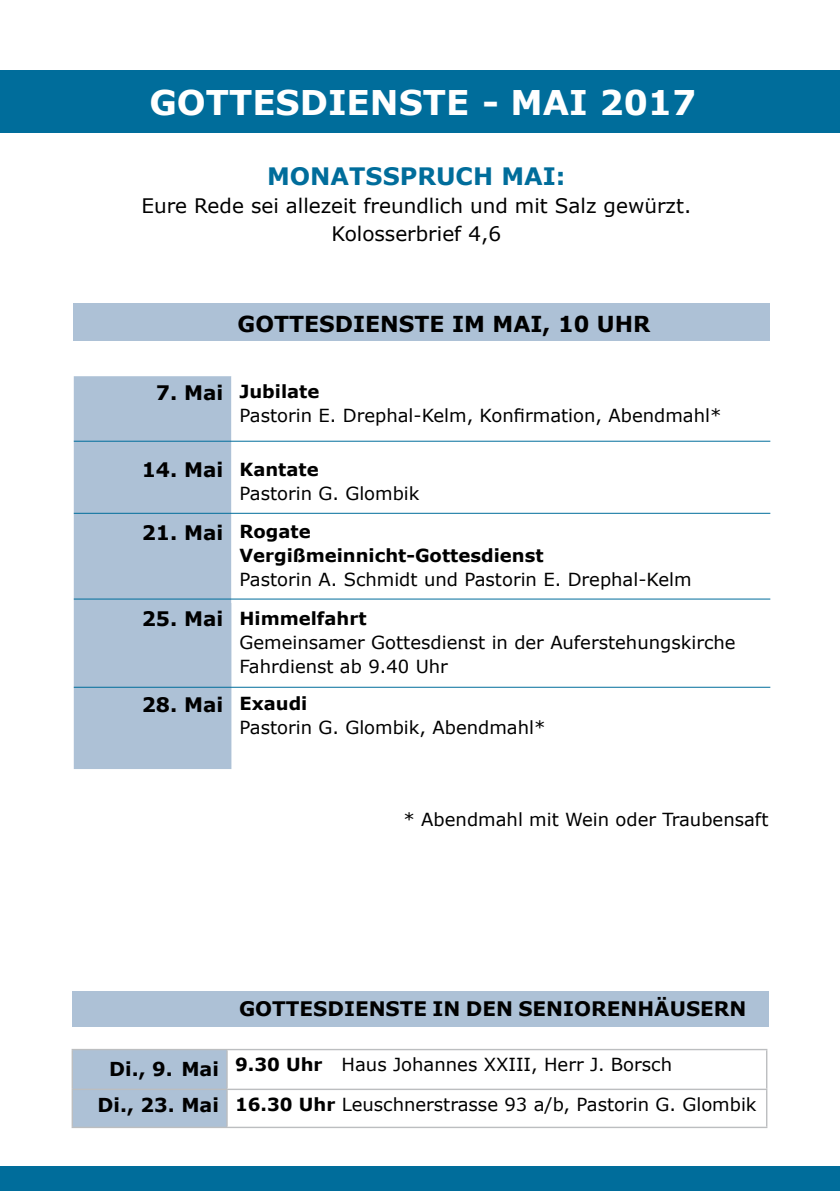
<style>
.page{position:relative;width:840px;height:1191px;background:#fff}
.page>*{position:absolute;margin:0;border:0;box-sizing:border-box;transform-origin:0 0}
.t1{font:700 34px "Verdana";color:#fff}
.t2{font:700 24px "Verdana";color:#006d9b}
.t3{font:700 22px "Verdana";color:#000}
.t4{font:20px/28px "Verdana";color:#000;text-align:center}
.t5{font:700 20px "Verdana";color:#000}
.t6{font:18px/24px "Verdana";color:#000}
.t7{font:700 18px "Verdana";color:#000}
.s1{font-weight:700;font-size:20px}
.s2{font-weight:700}
.s3{font-size:18px}
.s4{font-weight:700;font-size:19.2px}
</style>
<div class="page">
<div style="left:0;top:1166px;width:839px;height:25px;background:#006d9b"></div>
<div style="left:0;top:70px;width:839px;height:62px;background:#006d9b"></div>
<div style="left:73px;top:1050px;width:153px;height:76px;background:#adc1d6"></div>
<svg style="left:227px;top:1050px;width:538px;height:76px"></svg>
<hr style="left:72px;top:1048px;width:155px;height:2px;background:#bcbec0">
<hr style="left:72px;top:1050px;width:1px;height:38px;background:#bcbec0">
<hr style="left:227px;top:1048px;width:540px;height:2px;background:#bcbec0">
<hr style="left:226px;top:1050px;width:1px;height:38px;background:#bcbec0">
<hr style="left:765px;top:1050px;width:2px;height:38px;background:#bcbec0">
<hr style="left:72px;top:1088px;width:155px;height:2px;background:#bcbec0">
<hr style="left:72px;top:1090px;width:1px;height:36px;background:#bcbec0">
<hr style="left:227px;top:1088px;width:540px;height:2px;background:#bcbec0">
<hr style="left:226px;top:1090px;width:1px;height:36px;background:#bcbec0">
<hr style="left:765px;top:1090px;width:2px;height:36px;background:#bcbec0">
<hr style="left:72px;top:1126px;width:155px;height:2px;background:#bcbec0">
<hr style="left:227px;top:1126px;width:540px;height:2px;background:#bcbec0">
<div style="left:73px;top:303px;width:696px;height:38px;background:#adc1d6"></div>
<div style="left:72px;top:991px;width:696px;height:35px;background:#adc1d6"></div>
<div style="left:74px;top:376px;width:157px;height:393px;background:#adc1d6"></div>
<svg style="left:231px;top:376px;width:536px;height:227px"></svg>
<hr style="left:74px;top:441px;width:695px;height:1px;background:#006d9b">
<hr style="left:74px;top:513px;width:695px;height:1px;background:#006d9b">
<hr style="left:74px;top:598px;width:695px;height:1px;background:#006d9b">
<hr style="left:74px;top:687px;width:695px;height:1px;background:#006d9b">
<h1 class="t1" style="left:149px;top:79px;width:82px">GOTTESDIENSTE</h1>
<h1 class="t1" style="left:482px;top:79px;width:215px">- MAI 2017</h1>
<h2 class="t2" style="left:267px;top:160px;width:62px">MONATSSPRUCH</h2>
<h2 class="t2" style="left:501px;top:160px;width:66px">MAI :</h2>
<p class="t4" style="left:141px;top:192px;width:551px">Eure Rede sei allezeit freundlich und mit Salz gewürzt.<br>Kolosserbrief 4,6</p>
<p class="t3" style="left:237px;top:308px;width:53px">GOTTESDIENSTE</p>
<p class="t3" style="left:452px;top:308px;width:181px">IM MAI, 10 UHR</p>
<p class="t6" style="left:239px;top:379px;width:483px;text-indent:-83px"><span class="s1">7. MAI</span> <span class="s2">JUBILATE<br></span>Pastorin E. Drephal-Kelm, Konfirmation, Abendmahl*</p>
<p class="t6" style="left:239px;top:457px;width:181px;text-indent:-98px"><span class="s1">14. MAI</span> <span class="s2">KANTATE<br></span>Pastorin G. Glombik</p>
<p class="t5" style="left:142px;top:518px;width:170px">21. MAI <span class="s3">ROGATE</span></p>
<p class="t7" style="left:239px;top:543px;width:305px">VERGIßMEINNICHT-GOTTESDIENST</p>
<p class="t6" style="left:239px;top:567px;width:453px">Pastorin A. Schmidt und Pastorin E. Drephal-Kelm</p>
<p class="t6" style="left:239px;top:606px;width:497px;text-indent:-98px"><span class="s1">25. MAI</span> <span class="s2">HIMMELFAHRT<br></span>Gemeinsamer Gottesdienst in der Auferstehungskirche<br>Fahrdienst ab 9.40 Uhr</p>
<p class="t5" style="left:142px;top:690px;width:167px">28. MAI <span class="s3">EXAUDI</span></p>
<p class="t6" style="left:239px;top:715px;width:307px">Pastorin G. Glombik, Abendmahl*</p>
<p class="t6" style="left:403px;top:807px;width:366px">* Abendmahl mit Wein oder Traubensaft</p>
<p class="t5" style="left:239px;top:994px;width:49px">GOTTESDIENSTE</p>
<p class="t5" style="left:432px;top:994px;width:49px">IN DEN</p>
<p class="t5" style="left:518px;top:994px;width:29px">SENI</p>
<p class="t5" style="left:574px;top:994px;width:33px">ORENH</p>
<p class="t5" style="left:653px;top:994px;width:32px">ÄUSERN</p>
<p class="t6" style="left:109px;top:1052px;width:564px"><span class="s4">DI., 9. MAI</span> <span class="s2">9.30 UHR</span> Haus Johannes XXIII, Herr J. Borsch</p>
<p class="t6" style="left:97px;top:1092px;width:660px"><span class="s4">DI., 23. MAI</span> <span class="s2">16.30 UHR</span> Leuschnerstrasse 93 a/b, Pastorin G. Glombik</p>
</div>
